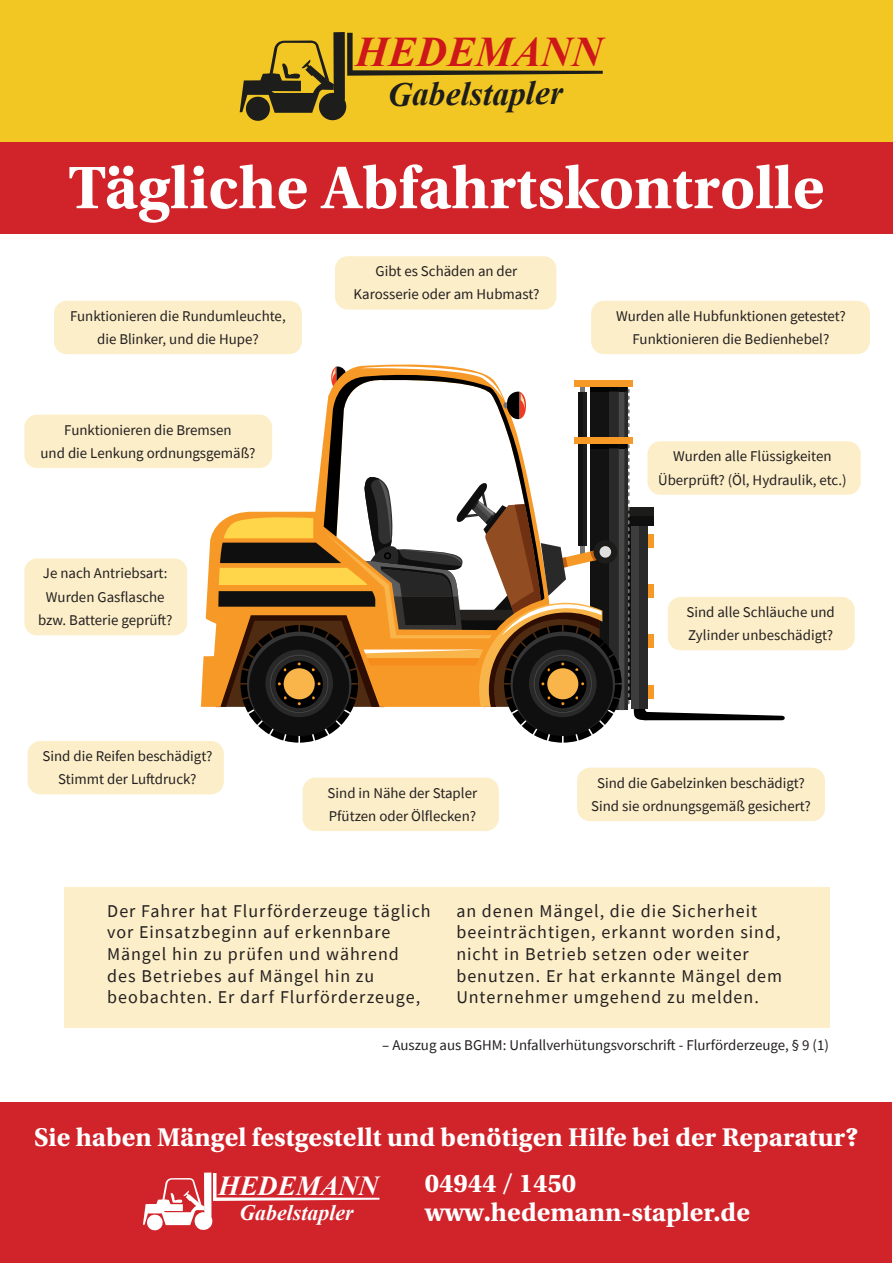
<style>
.page{position:relative;width:893px;height:1263px;background:#fff}
.page>*{position:absolute;margin:0;border:0;box-sizing:border-box;transform-origin:0 0}
.t1{font:700 63px "Utopia Std";color:#fff}
.t2{font:italic 700 42.15px "Times New Roman";letter-spacing:.005em;color:#cd1719}
.t3{font:italic 700 33.75px "Times New Roman";color:#1d1d1b}
.t4{font:italic 700 27.45px "Times New Roman";color:#fff}
.t5{font:700 27px "Utopia Std";color:#fff}
.t6{font:italic 700 21.9px "Times New Roman";color:#fff}
.t7{font:18px/21.6px "Source Sans Pro";letter-spacing:.055em;color:#231f20}
.t8{font:14.85px/23.4px "Source Sans Pro";color:#231f20;text-align:center}
</style>
<div class="page">
<div style="left:0;top:0;width:893px;height:160px;background:#f3c723"></div>
<div style="left:0;top:142px;width:893px;height:92px;background:#d0232a"></div>
<svg style="left:201px;top:414px;width:15px;height:293px"></svg>
<svg style="left:216px;top:364px;width:569px;height:379px"></svg>
<div style="left:577px;top:768px;width:248px;height:53px;background:#fbeec8;border-radius:13px"></div>
<div style="left:591px;top:301px;width:279px;height:53px;background:#fbeec8;border-radius:13px"></div>
<div style="left:54px;top:301px;width:248px;height:53px;background:#fbeec8;border-radius:13px"></div>
<div style="left:28px;top:741px;width:196px;height:53px;background:#fbeec8;border-radius:13px"></div>
<div style="left:303px;top:778px;width:196px;height:53px;background:#fbeec8;border-radius:13px"></div>
<div style="left:335px;top:256px;width:221px;height:54px;background:#fbeec8;border-radius:13px"></div>
<div style="left:668px;top:597px;width:187px;height:53px;background:#fbeec8;border-radius:13px"></div>
<div style="left:647px;top:441px;width:214px;height:54px;background:#fbeec8;border-radius:13px"></div>
<div style="left:24px;top:558px;width:163px;height:77px;background:#fbeec8;border-radius:13px"></div>
<div style="left:24px;top:415px;width:248px;height:53px;background:#fbeec8;border-radius:13px"></div>
<div style="left:64px;top:887px;width:765px;height:140px;background:#fbeec8"></div>
<div style="left:1px;top:1102px;width:891px;height:161px;background:#d0232a"></div>
<svg style="left:240px;top:32px;width:363px;height:89px"></svg>
<svg style="left:143px;top:1172px;width:236px;height:59px"></svg>
<h2 class="t2" style="left:355px;top:22px;width:248px">HEDEMANN</h2>
<h3 class="t3" style="left:388px;top:70px;width:177px">Gabelstapler</h3>
<h1 class="t1" style="left:68px;top:151px;width:758px">Tägliche Abfahrtskontrolle</h1>
<p class="t8" style="left:70px;top:304px;width:217px">Funktionieren die Rundumleuchte, die Blinker, und die Hupe?</p>
<p class="t8" style="left:41px;top:418px;width:216px">Funktionieren die Bremsen<br>und die Lenkung ordnungsgemäß?</p>
<p class="t8" style="left:38px;top:562px;width:136px">Je nach Antriebsart:<br>Wurden Gasflasche bzw. Batterie geprüft?</p>
<p class="t8" style="left:354px;top:259px;width:187px">Gibt es Schäden an der<br>Karosserie oder am Hubmast?</p>
<p class="t8" style="left:42px;top:744px;width:171px">Sind die Reifen beschädigt?<br>Stimmt der Luftdruck?</p>
<p class="t8" style="left:328px;top:781px;width:151px;text-align:left">Sind in Nähe der Stapler<br>Pfützen oder Ölflecken?</p>
<p class="t8" style="left:616px;top:304px;width:231px">Wurden alle Hubfunktionen getestet?<br>Funktionieren die Bedienhebel?</p>
<p class="t8" style="left:658px;top:444px;width:190px">Wurden alle Flüssigkeiten<br>Überprüft? (Öl, Hydraulik, etc.)</p>
<p class="t8" style="left:686px;top:600px;width:150px;text-align:left">Sind alle Schläuche und<br>Zylinder unbeschädigt?</p>
<p class="t8" style="left:591px;top:771px;width:221px">Sind die Gabelzinken beschädigt?<br>Sind sie ordnungsgemäß gesichert?</p>
<p class="t7" style="left:107px;top:900px;width:325px">Der Fahrer hat Flurförderzeuge täglich vor Einsatzbeginn auf erkennbare Mängel hin zu prüfen und während des Betriebes auf Mängel hin zu beobachten. Er darf Flurförderzeuge,</p>
<p class="t7" style="left:456px;top:900px;width:327px">an denen Mängel, die die Sicherheit beeinträchtigen, erkannt worden sind, nicht in Betrieb setzen oder weiter benutzen. Er hat erkannte Mängel dem Unternehmer umgehend zu melden.</p>
<p class="t8" style="left:382px;top:1033px;width:448px">– Auszug aus BGHM: Unfallverhütungsvorschrift - Flurförderzeuge, § 9 (1)</p>
<h3 class="t5" style="left:34px;top:1121px;width:826px">Sie haben Mängel festgestellt und benötigen Hilfe bei der Reparatur?</h3>
<h3 class="t4" style="left:218px;top:1166px;width:161px">HEDEMANN</h3>
<h3 class="t5" style="left:425px;top:1168px;width:153px">04944 / 1450</h3>
<h3 class="t6" style="left:239px;top:1197px;width:116px">Gabelstapler</h3>
<h3 class="t5" style="left:425px;top:1196px;width:327px">www.hedemann-stapler.de</h3>
</div>
